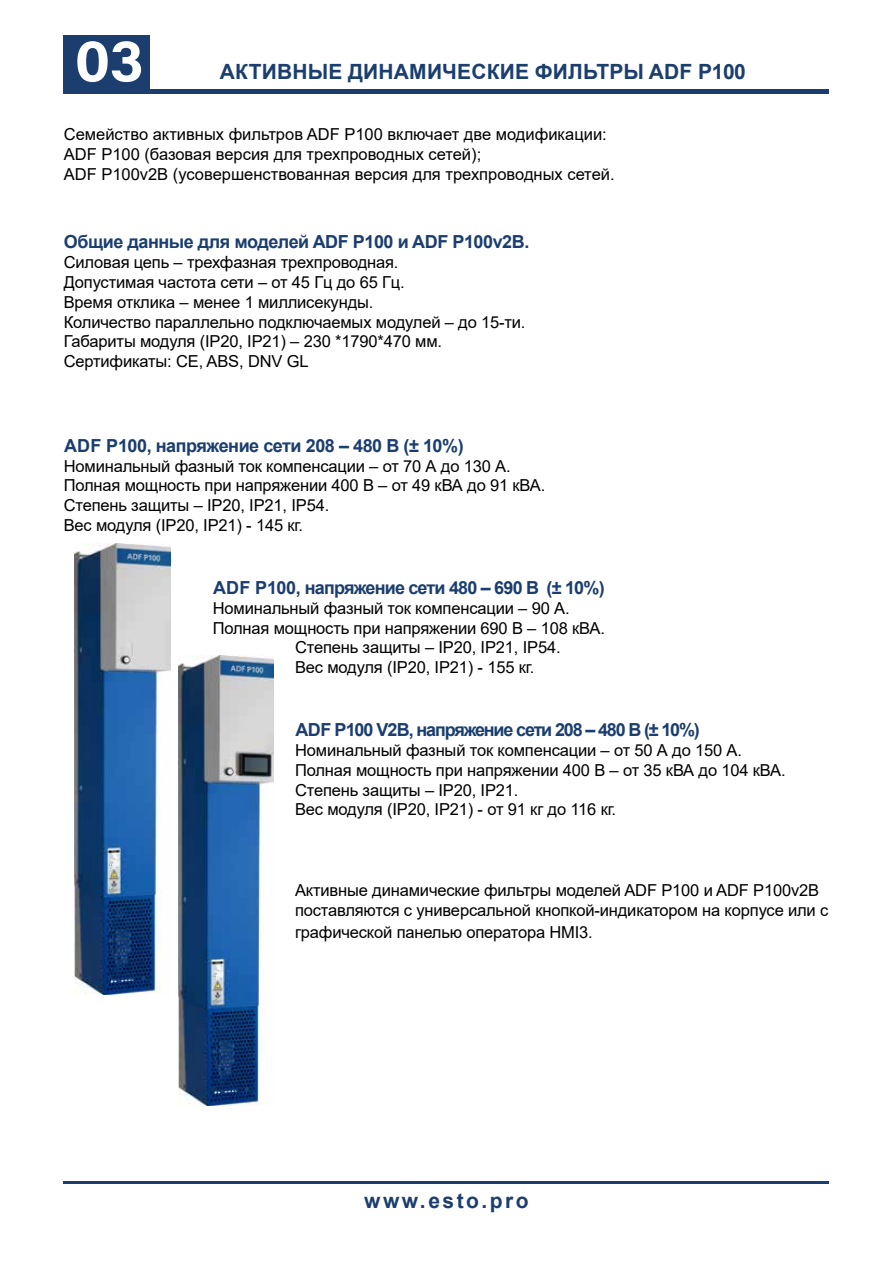
<style>
.page{position:relative;width:893px;height:1263px;background:#fff}
.page>*{position:absolute;margin:0;border:0;box-sizing:border-box;transform-origin:0 0}
.t1{font:700 60px "Acumin Pro";color:#fff}
.t2{font:700 21px "Arial";letter-spacing:.01em;color:#1b3e6f}
.t3{font:700 21px "Arial";letter-spacing:.12em;color:#1b3e6f}
.t4{font:700 18px "Arial";letter-spacing:-.025em;color:#1b3e6f}
.t5{font:700 18px "Arial";letter-spacing:-.065em;color:#1b3e6f}
.t6{font:700 18px "Arial";letter-spacing:-.045em;color:#1b3e6f}
.t7{font:16.5px/19.8px "Arial";letter-spacing:-.01em;color:#000}
</style>
<div class="page">
<div style="left:64px;top:89px;width:765px;height:5px;background:#1b3e6f"></div>
<hr style="left:64px;top:1181px;width:765px;height:3px;background:#1b3e6f">
<div style="left:64px;top:35px;width:86px;height:56px;background:#1b3e6f"></div>
<img style="left:75px;top:544px;width:95px;height:450px">
<img style="left:178px;top:656px;width:96px;height:450px">
<h1 class="t1" style="left:75px;top:18px;width:70px">03</h1>
<p class="t2" style="left:220px;top:57px;width:528px">АКТИВНЫЕ ДИНАМИЧЕСКИЕ ФИЛЬТРЫ ADF P100</p>
<p class="t7" style="left:64px;top:124px;width:552px">Семейство активных фильтров ADF P100 включает две модификации:<br>ADF P100 (базовая версия для трехпроводных сетей);<br>ADF P100v2B (усовершенствованная версия для трехпроводных сетей.</p>
<p class="t4" style="left:64px;top:229px;width:467px">Общие данные для моделей ADF P100 и ADF P100v2B.</p>
<p class="t7" style="left:64px;top:252px;width:463px">Силовая цепь – трехфазная трехпроводная.<br>Допустимая частота сети – от 45 Гц до 65 Гц.<br>Время отклика – менее 1 миллисекунды.<br>Количество параллельно подключаемых модулей – до 15-ти.<br>Габариты модуля (IP20, IP21) – 230 *1790*470 мм.<br>Сертификаты: CE, ABS, DNV GL</p>
<p class="t4" style="left:64px;top:433px;width:401px">ADF P100, напряжение сети 208 – 480 В (± 10%)</p>
<p class="t7" style="left:64px;top:456px;width:483px">Номинальный фазный ток компенсации – от 70 А до 130 А.<br>Полная мощность при напряжении 400 В – от 49 кВА до 91 кВА.<br>Степень защиты – IP20, IP21, IP54.<br>Вес модуля (IP20, IP21) - 145 кг.</p>
<p class="t6" style="left:213px;top:575px;width:393px">ADF P100, напряжение сети 480 – 690 В (± 10%)</p>
<p class="t7" style="left:213px;top:598px;width:358px">Номинальный фазный ток компенсации – 90 А.</p>
<p class="t7" style="left:213px;top:618px;width:394px">Полная мощность при напряжении 690 В – 108 кВА.</p>
<p class="t7" style="left:295px;top:637px;width:267px">Степень защиты – IP20, IP21, IP54.</p>
<p class="t7" style="left:295px;top:657px;width:241px">Вес модуля (IP20, IP21) - 155 кг.</p>
<p class="t5" style="left:295px;top:717px;width:406px">ADF P100 V2B, напряжение сети 208 – 480 В (± 10%)</p>
<p class="t7" style="left:295px;top:740px;width:492px">Номинальный фазный ток компенсации – от 50 А до 150 А.<br>Полная мощность при напряжении 400 В – от 35 кВА до 104 кВА.<br>Степень защиты – IP20, IP21.<br>Вес модуля (IP20, IP21) - от 91 кг до 116 кг.</p>
<p class="t7" style="left:295px;top:880px;width:535px">Активные динамические фильтры моделей ADF P100 и ADF P100v2B поставляются с универсальной кнопкой-индикатором на корпусе или с</p>
<p class="t7" style="left:295px;top:922px;width:299px">графической панелью оператора HMI3.</p>
<p class="t3" style="left:364px;top:1186px;width:166px">www.esto.pro</p>
</div>
